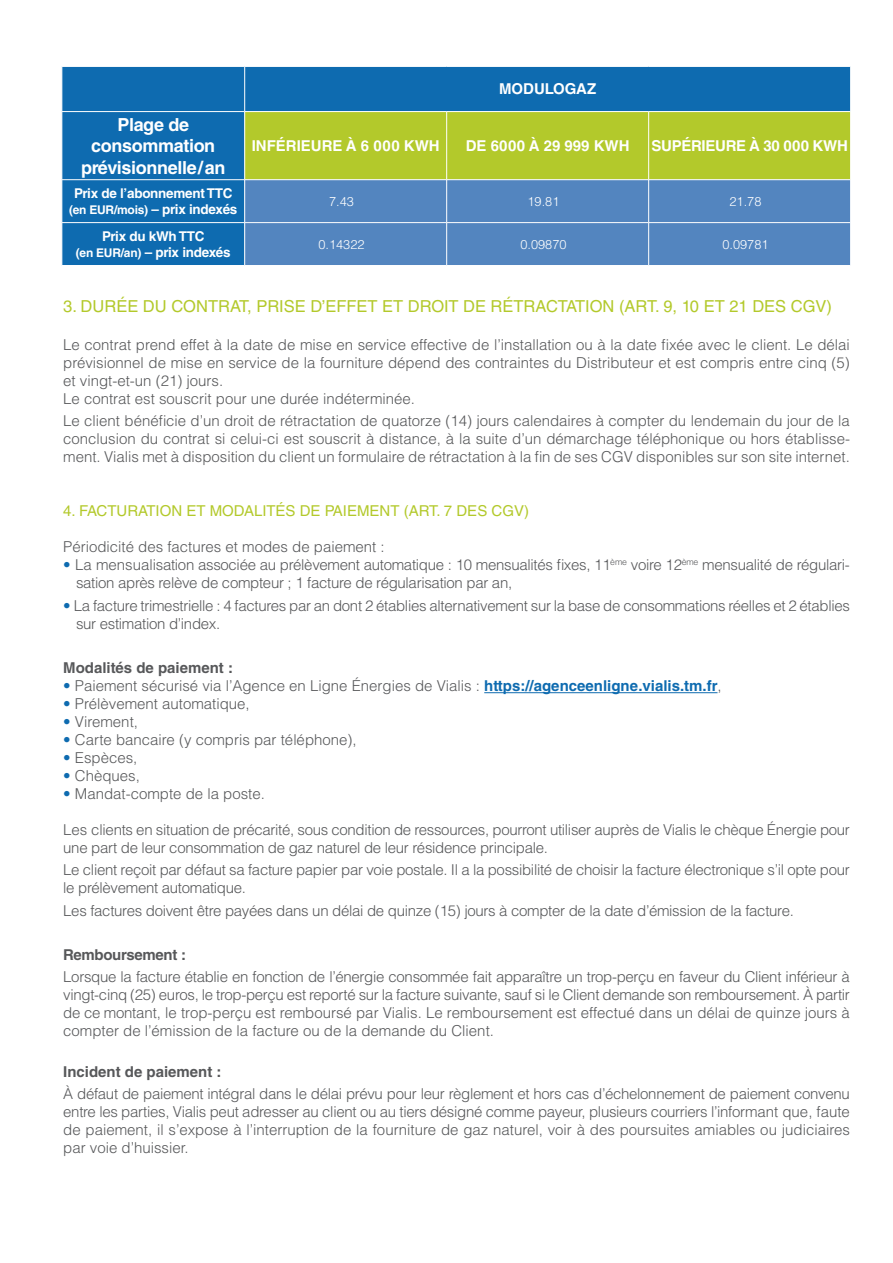
<style>
.page{position:relative;width:893px;height:1263px;background:#fff}
.page>*{position:absolute;margin:0;border:0;box-sizing:border-box;transform-origin:0 0}
.t1{font:700 18px/21.6px "Helvetica LT Std";letter-spacing:-.02em;color:#fff;text-align:center}
.t2{font:16.5px "Helvetica LT Std";color:#b3c92b}
.t3{font:300 15px/18px "Helvetica LT Std";letter-spacing:-.02em;color:#57585a}
.t4{font:300 15px/18px "Helvetica LT Std";color:#57585a}
.t5{font:15px "Helvetica LT Std";color:#b3c92b}
.t6{font:700 15px "Helvetica LT Std";color:#fff}
.t7{font:700 15px "Helvetica LT Std";color:#57585a}
.t8{font:700 15px "Helvetica LT Std";letter-spacing:-.02em;color:#fff}
.t9{font:700 15px "Helvetica LT Std";letter-spacing:-.02em;color:#57585a}
.t10{font:700 13.5px/16.2px "Helvetica LT Std";letter-spacing:-.02em;color:#fff;text-align:center}
.t11{font:300 12.75px "Helvetica LT Std";color:#fff}
.t12{font:700 12px "Helvetica LT Std";letter-spacing:-.02em;color:#fff}
.s1{font-size:13.5px}
.s2{font-size:12px}
.s3{color:#0e6bb0}
.s4{font-weight:700;color:#0e6bb0}
</style>
<div class="page">
<hr style="left:892px;top:1168px;width:1px;height:95px;background:#0e6bb0">
<hr style="left:484px;top:692px;width:233px;height:1px;background:#0e6bb0">
<div style="left:63px;top:67px;width:787px;height:198px;background:#0e6bb0"></div>
<div style="left:245px;top:112px;width:605px;height:67px;background:#b3c92b"></div>
<div style="left:245px;top:180px;width:605px;height:85px;background:#5385bf"></div>
<hr style="left:244px;top:112px;width:1px;height:67px;background:#fff">
<hr style="left:245px;top:179px;width:202px;height:1px;background:#fff">
<hr style="left:447px;top:179px;width:202px;height:1px;background:#fff">
<hr style="left:649px;top:179px;width:202px;height:1px;background:#fff">
<hr style="left:244px;top:67px;width:1px;height:44px;background:#fff">
<hr style="left:62px;top:111px;width:183px;height:1px;background:#fff">
<hr style="left:245px;top:111px;width:202px;height:1px;background:#fff">
<hr style="left:447px;top:111px;width:202px;height:1px;background:#fff">
<hr style="left:446px;top:112px;width:1px;height:67px;background:#fff">
<hr style="left:649px;top:111px;width:202px;height:1px;background:#fff">
<hr style="left:648px;top:112px;width:1px;height:67px;background:#fff">
<hr style="left:62px;top:179px;width:183px;height:1px;background:#fff">
<hr style="left:244px;top:180px;width:1px;height:42px;background:#fff">
<hr style="left:446px;top:180px;width:1px;height:42px;background:#fff">
<hr style="left:648px;top:180px;width:1px;height:42px;background:#fff">
<hr style="left:62px;top:222px;width:183px;height:1px;background:#fff">
<hr style="left:245px;top:222px;width:202px;height:1px;background:#fff">
<hr style="left:244px;top:223px;width:1px;height:42px;background:#fff">
<hr style="left:447px;top:222px;width:202px;height:1px;background:#fff">
<hr style="left:446px;top:223px;width:1px;height:42px;background:#fff">
<hr style="left:649px;top:222px;width:202px;height:1px;background:#fff">
<hr style="left:648px;top:223px;width:1px;height:42px;background:#fff">
<p class="t1" style="left:81px;top:113px;width:146px">Plage de consommation prévisionnelle/an</p>
<p class="t10" style="left:74px;top:185px;width:160px">Prix de l’abonnement TTC</p>
<p class="t12" style="left:69px;top:203px;width:170px">(en EUR/mois) <span class="s1">– prix indexés</span></p>
<p class="t6" style="left:499px;top:80px;width:99px">MODULOGAZ</p>
<p class="t6" style="left:252px;top:137px;width:189px">INFÉRIEURE À 6 000 KWH</p>
<p class="t6" style="left:466px;top:137px;width:165px">DE 6000 À 29 999 KWH</p>
<p class="t8" style="left:651px;top:137px;width:198px">SUPÉRIEURE À 30 000 KWH</p>
<p class="t11" style="left:329px;top:193px;width:26px">7.43</p>
<p class="t11" style="left:528px;top:193px;width:33px">19.81</p>
<p class="t11" style="left:729px;top:193px;width:33px">21.78</p>
<p class="t10" style="left:76px;top:228px;width:156px">Prix du kWh TTC<br><span class="s2">(en EUR/an)</span> – prix indexés</p>
<p class="t11" style="left:318px;top:236px;width:48px">0.14322</p>
<p class="t11" style="left:520px;top:236px;width:48px">0.09870</p>
<p class="t11" style="left:722px;top:236px;width:48px">0.09781</p>
<p class="t2" style="left:63px;top:297px;width:770px">3. DURÉE DU CONTRAT, PRISE D’EFFET ET DROIT DE RÉTRACTATION (ART. 9, 10 ET 21 DES CGV)</p>
<p class="t4" style="left:63px;top:336px;width:788px">Le contrat prend effet à la date de mise en service effective de l’installation ou à la date fixée avec le client. Le délai prévisionnel de mise en service de la fourniture dépend des contraintes du Distributeur et est compris entre cinq (5) et vingt-et-un (21) jours.<br>Le contrat est souscrit pour une durée indéterminée.</p>
<p class="t3" style="left:63px;top:412px;width:788px;text-align:justify">Le client bénéficie d’un droit de rétractation de quatorze (14) jours calendaires à compter du lendemain du jour de la conclusion du contrat si celui-ci est souscrit à distance, à la suite d’un démarchage téléphonique ou hors établisse&shy;ment. Vialis met à disposition du client un formulaire de rétractation à la fin de ses CGV disponibles sur son site internet.</p>
<p class="t5" style="left:63px;top:502px;width:467px">4. FACTURATION ET MODALITÉS DE PAIEMENT (ART. 7 DES CGV)</p>
<p class="t4" style="left:63px;top:538px;width:323px">Périodicité des factures et modes de paiement :</p>
<p class="t3" style="left:76px;top:556px;width:775px;text-indent:-13px"><span class="s3">•</span> La mensualisation associée au prélèvement automatique : 10 mensualités fixes, 11<sup>ème</sup> voire 12<sup>ème</sup> mensualité de régulari&shy;sation après relève de compteur ; 1 facture de régularisation par an,</p>
<p class="t3" style="left:76px;top:596px;width:775px;text-indent:-13px"><span class="s3">•</span> La facture trimestrielle : 4 factures par an dont 2 établies alternativement sur la base de consommations réelles et 2 établies sur estimation d’index.</p>
<p class="t7" style="left:63px;top:659px;width:171px">Modalités de paiement :</p>
<p class="t4" style="left:63px;top:677px;width:660px"><span class="s3">•</span> Paiement sécurisé via l’Agence en Ligne Énergies de Vialis : <span class="s4">https://agenceenligne.vialis.tm.fr</span>,</p>
<p class="t4" style="left:63px;top:695px;width:188px"><span class="s3">•</span> Prélèvement automatique,</p>
<p class="t4" style="left:63px;top:713px;width:76px"><span class="s3">•</span> Virement,</p>
<p class="t4" style="left:63px;top:731px;width:295px"><span class="s3">•</span> Carte bancaire (y compris par téléphone),</p>
<p class="t4" style="left:63px;top:749px;width:76px"><span class="s3">•</span> Espèces,</p>
<p class="t4" style="left:63px;top:767px;width:78px"><span class="s3">•</span> Chèques,</p>
<p class="t4" style="left:63px;top:785px;width:203px"><span class="s3">•</span> Mandat-compte de la poste.</p>
<p class="t3" style="left:63px;top:821px;width:788px">Les clients en situation de précarité, sous condition de ressources, pourront utiliser auprès de Vialis le chèque Énergie pour une part de leur consommation de gaz naturel de leur résidence principale.</p>
<p class="t3" style="left:63px;top:861px;width:788px">Le client reçoit par défaut sa facture papier par voie postale. Il a la possibilité de choisir la facture électronique s’il opte pour le prélèvement automatique.</p>
<p class="t3" style="left:63px;top:901px;width:732px">Les factures doivent être payées dans un délai de quinze (15) jours à compter de la date d’émission de la facture.</p>
<p class="t9" style="left:63px;top:946px;width:124px">Remboursement :</p>
<p class="t3" style="left:63px;top:968px;width:788px;text-align:justify">Lorsque la facture établie en fonction de l’énergie consommée fait apparaître un trop-perçu en faveur du Client inférieur à vingt-cinq (25) euros, le trop-perçu est reporté sur la facture suivante, sauf si le Client demande son remboursement. À partir de ce montant, le trop-perçu est remboursé par Vialis. Le remboursement est effectué dans un délai de quinze jours à compter de l’émission de la facture ou de la demande du Client.</p>
<p class="t7" style="left:63px;top:1062px;width:160px">Incident de paiement :</p>
<p class="t3" style="left:63px;top:1084px;width:788px;text-align:justify">À défaut de paiement intégral dans le délai prévu pour leur règlement et hors cas d’échelonnement de paiement convenu entre les parties, Vialis peut adresser au client ou au tiers désigné comme payeur, plusieurs courriers l’informant que, faute de paiement, il s’expose à l’interruption de la fourniture de gaz naturel, voir à des poursuites amiables ou judiciaires par voie d’huissier.</p>
</div>
